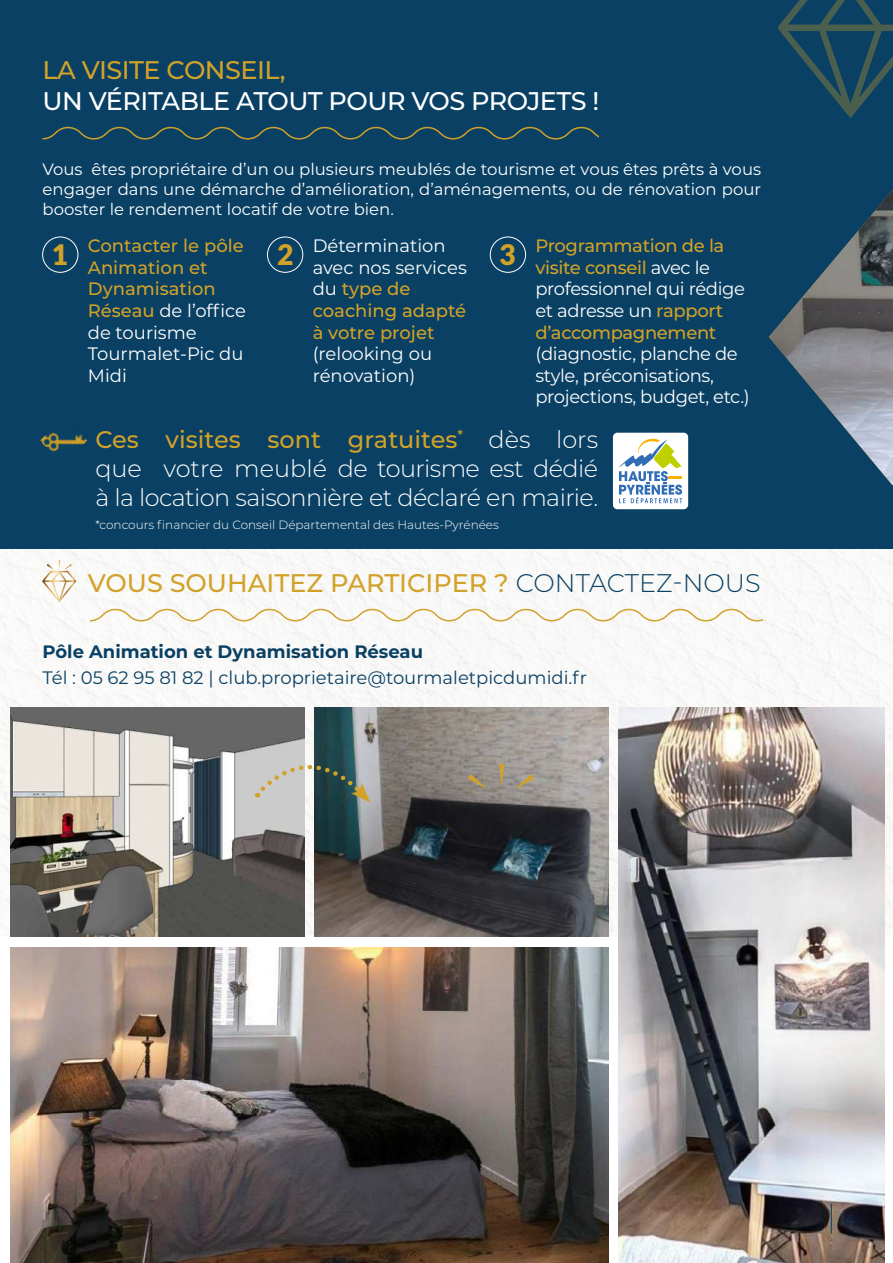
<style>
.page{position:relative;width:893px;height:1263px;background:#094063}
.page>*{position:absolute;margin:0;border:0;box-sizing:border-box;transform-origin:0 0}
.t1{font:900 28.2px "Lato";color:#d2a228}
.t2{font:500 25.5px "Montserrat";letter-spacing:-.005em;color:#d2a228}
.t3{font:500 25.5px "Montserrat";letter-spacing:-.02em;color:#fff}
.t4{font:300 24px/28.8px "Montserrat";letter-spacing:-.025em;color:#fff;text-align:justify}
.t5{font:500 18px/21.6px "Montserrat";letter-spacing:-.005em;color:#d2a228}
.t6{font:18px/21.6px "Montserrat";letter-spacing:-.02em;color:#fff}
.t7{font:18px "Montserrat";color:#094063}
.t8{font:700 18px "Montserrat";color:#094063}
.t9{font:18px/21.6px "Montserrat";color:#fff}
.t10{font:16.5px/19.8px "Montserrat";color:#fff;text-align:justify}
.t11{font:300 15px "Montserrat";color:#0b4064}
.t12{font:300 12px "Montserrat";color:#fff}
.s1{font-weight:400;color:#fff}
.s2{font-weight:500;color:#d2a228}
.s3{font-weight:300;color:#094063}
</style>
<div class="page">
<div style="left:0;top:549px;width:893px;height:714px;background:#fff"></div>
<img style="left:0;top:549px;width:893px;height:386px">
<img style="left:10px;top:707px;width:294px;height:230px">
<img style="left:315px;top:707px;width:294px;height:230px">
<img style="left:10px;top:948px;width:599px;height:315px">
<img style="left:618px;top:707px;width:266px;height:556px">
<svg style="left:42px;top:126px;width:556px;height:14px"></svg>
<div style="left:42px;top:237px;width:36px;height:36px;border:1px solid #fff;border-radius:50%"></div>
<div style="left:267px;top:237px;width:36px;height:36px;border:1px solid #fff;border-radius:50%"></div>
<div style="left:490px;top:237px;width:36px;height:36px;border:1px solid #fff;border-radius:50%"></div>
<svg style="left:778px;top:0;width:115px;height:118px"></svg>
<img style="left:40px;top:432px;width:47px;height:20px">
<svg style="left:88px;top:606px;width:675px;height:16px"></svg>
<svg style="left:42px;top:560px;width:34px;height:42px"></svg>
<img style="left:769px;top:190px;width:124px;height:295px">
<svg style="left:466px;top:763px;width:70px;height:26px;background:#9e9484"></svg>
<svg style="left:257px;top:747px;width:113px;height:56px;background:#909b97"></svg>
<div style="left:613px;top:433px;width:75px;height:76px;background:#fff;border-radius:4px"></div>
<svg style="left:619px;top:438px;width:63px;height:65px"></svg>
<svg style="left:831px;top:1204px;width:1px;height:29px"></svg>
<h2 class="t2" style="left:43px;top:52px;width:245px">LA VISITE CONSEIL,</h2>
<h2 class="t3" style="left:43px;top:83px;width:558px">UN VÉRITABLE ATOUT POUR VOS PROJETS !</h2>
<p class="t10" style="left:43px;top:159px;width:720px">Vous êtes propriétaire d’un ou plusieurs meublés de tourisme et vous êtes prêts à vous engager dans une démarche d’amélioration, d’aménagements, ou de rénovation pour booster le rendement locatif de votre bien.</p>
<h1 class="t1" style="left:51px;top:238px;width:18px">1</h1>
<h1 class="t1" style="left:277px;top:238px;width:18px">2</h1>
<h1 class="t1" style="left:499px;top:238px;width:18px">3</h1>
<p class="t5" style="left:535px;top:234px;width:211px">Programmation de la visite conseil <span class="s1">avec le professionnel qui rédige et adresse un</span> rapport d’accompagnement</p>
<p class="t6" style="left:535px;top:342px;width:216px">(diagnostic, planche de style, préconisations, projections, budget, etc.)</p>
<h3 class="t4" style="left:95px;top:424px;width:504px"><span class="s2">Ces visites sont gratuites</span><sup>*</sup> dès lors que votre meublé de tourisme est dédié à la location saisonnière et déclaré en mairie.</h3>
<p class="t12" style="left:95px;top:516px;width:405px">*concours financier du Conseil Départemental des Hautes-Pyrénées</p>
<p class="t5" style="left:88px;top:234px;width:160px">Contacter le pôle<br>Animation et<br>Dynamisation<br>Réseau <span class="s1">de l’office de tourisme<br>Tourmalet-Pic du<br>Midi</span></p>
<p class="t5" style="left:313px;top:234px;width:156px"><span class="s1">Détermination avec nos services du</span> type de coaching adapté à votre projet</p>
<p class="t9" style="left:313px;top:342px;width:121px">(relooking ou rénovation)</p>
<h2 class="t2" style="left:88px;top:565px;width:674px">VOUS SOUHAITEZ PARTICIPER ? <span class="s3">CONTACTEZ-NOUS</span></h2>
<p class="t8" style="left:43px;top:639px;width:382px">Pôle Animation et Dynamisation Réseau</p>
<p class="t7" style="left:43px;top:666px;width:546px">Tél : 05 62 95 81 82 | club.proprietaire@tourmaletpicdumidi.fr</p>
<p class="t11" style="left:840px;top:1209px;width:17px">14</p>
</div>
